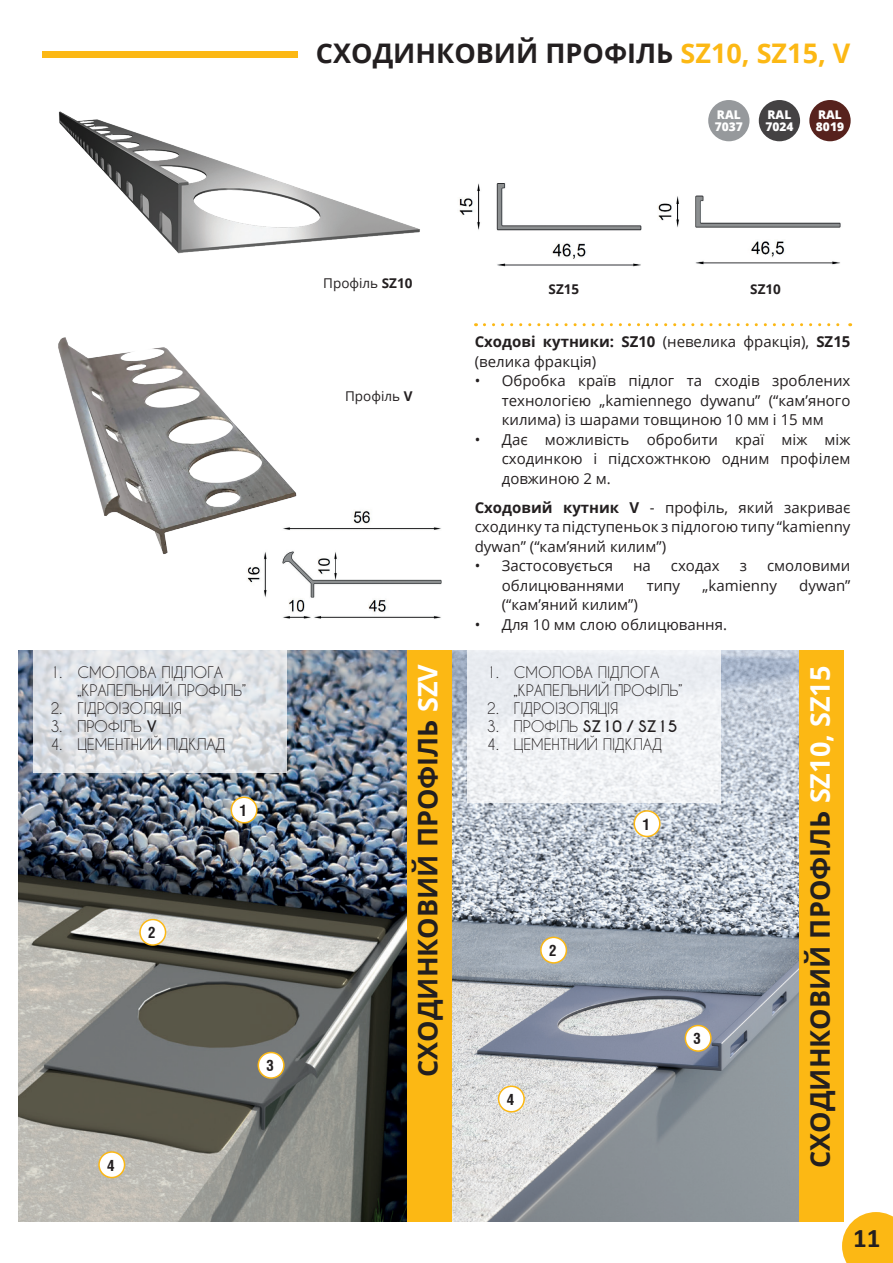
<style>
.page{position:relative;width:893px;height:1263px;background:#fff}
.page>*{position:absolute;margin:0;border:0;box-sizing:border-box;transform-origin:0 0}
.t1{font:700 27px "Open Sans";color:#231f20}
.t2{font:700 27px "Calibri";color:#231f20}
.t3{font:15px/19.5px "Open Sans";color:#231f20;text-align:justify}
.t4{font:15px/18px "Caviar Dreams";color:#231f20}
.t5{font:700 condensed 15px "PL Switzerland";color:#231f20}
.t6{font:13.5px "Open Sans";color:#231f20}
.t7{font:700 13.5px "Open Sans";color:#231f20}
.t8{font:800 12px/12px "Open Sans";color:#fff}
.s1{color:#fcb814}
.s2{font-weight:700}
.s3{color:#fff}
</style>
<div class="page">
<img style="left:452px;top:651px;width:348px;height:571px">
<img style="left:18px;top:651px;width:389px;height:571px">
<div style="left:541px;top:937px;width:25px;height:26px;background:#fff;border-radius:50%"></div>
<div style="left:540px;top:937px;width:27px;height:27px;border:2px solid #fcb814;border-radius:50%"></div>
<div style="left:140px;top:919px;width:26px;height:26px;background:#fff;border-radius:50%"></div>
<div style="left:139px;top:919px;width:27px;height:27px;border:2px solid #fcb814;border-radius:50%"></div>
<div style="left:499px;top:1086px;width:25px;height:26px;background:#fff;border-radius:50%"></div>
<div style="left:498px;top:1085px;width:27px;height:27px;border:2px solid #fcb814;border-radius:50%"></div>
<div style="left:99px;top:1152px;width:26px;height:25px;background:#fff;border-radius:50%"></div>
<div style="left:98px;top:1151px;width:27px;height:27px;border:2px solid #fcb814;border-radius:50%"></div>
<div style="left:685px;top:1025px;width:26px;height:26px;background:#fff;border-radius:50%"></div>
<div style="left:685px;top:1025px;width:27px;height:27px;border:2px solid #fcb814;border-radius:50%"></div>
<div style="left:258px;top:1052px;width:26px;height:26px;background:#fff;border-radius:50%"></div>
<div style="left:258px;top:1052px;width:27px;height:27px;border:2px solid #fcb814;border-radius:50%"></div>
<div style="left:634px;top:811px;width:26px;height:25px;background:#fff;border-radius:50%"></div>
<div style="left:633px;top:810px;width:27px;height:27px;border:2px solid #fcb814;border-radius:50%"></div>
<div style="left:231px;top:797px;width:26px;height:26px;background:#fff;border-radius:50%"></div>
<div style="left:231px;top:796px;width:27px;height:27px;border:2px solid #fcb814;border-radius:50%"></div>
<img style="left:658px;top:195px;width:183px;height:70px">
<img style="left:459px;top:183px;width:183px;height:84px">
<img style="left:58px;top:111px;width:362px;height:143px">
<svg style="left:484px;top:323px;width:367px;height:3px"></svg>
<div style="left:708px;top:100px;width:41px;height:41px;background:#96999c;border-radius:50%"></div>
<div style="left:759px;top:100px;width:41px;height:41px;background:#444243;border-radius:50%"></div>
<div style="left:809px;top:100px;width:42px;height:41px;background:#57221d;border-radius:50%"></div>
<svg style="left:842px;top:1212px;width:51px;height:51px"></svg>
<img style="left:247px;top:511px;width:195px;height:108px">
<img style="left:58px;top:337px;width:248px;height:229px">
<div style="left:43px;top:52px;width:255px;height:6px;background:#fcb814"></div>
<svg style="left:33px;top:650px;width:253px;height:122px;fill:#dfe3e8"></svg>
<div style="left:468px;top:648px;width:253px;height:155px;background:#eef0f3"></div>
<div style="left:407px;top:651px;width:45px;height:571px;background:#fcb814"></div>
<div style="left:800px;top:651px;width:44px;height:571px;background:#fcb814"></div>
<p class="t1" style="left:316px;top:34px;width:536px">СХОДИНКОВИЙ ПРОФІЛЬ <span class="s1">SZ10, SZ15, V</span></p>
<p class="t8" style="left:715px;top:108px;width:30px">RAL<br>7037</p>
<p class="t8" style="left:765px;top:108px;width:30px">RAL<br>7024</p>
<p class="t8" style="left:816px;top:108px;width:30px">RAL<br>8019</p>
<p class="t4" style="left:77px;top:663px;width:170px;text-indent:-27px">1. СМОЛОВА ПІДЛОГА „КРАПЕЛЬНИЙ ПРОФІЛЬ”</p>
<p class="t4" style="left:50px;top:699px;width:133px">2. ГІДРОІЗОЛЯЦІЯ</p>
<p class="t4" style="left:50px;top:717px;width:108px">3. ПРОФІЛЬ <span class="s2">V</span></p>
<p class="t4" style="left:50px;top:735px;width:177px">4. ЦЕМЕНТНИЙ ПІДКЛАД</p>
<p class="t5" style="left:148px;top:923px;width:9px">2</p>
<p class="t5" style="left:240px;top:801px;width:9px">1</p>
<p class="t5" style="left:107px;top:1156px;width:9px">4</p>
<p class="t5" style="left:267px;top:1056px;width:9px">3</p>
<p class="t6" style="left:323px;top:274px;width:91px">Профіль <span class="s2">SZ10</span></p>
<p class="t6" style="left:345px;top:387px;width:69px">Профіль <span class="s2">V</span></p>
<p class="t7" style="left:549px;top:280px;width:32px">SZ15</p>
<p class="t7" style="left:750px;top:280px;width:32px">SZ10</p>
<p class="t3" style="left:475px;top:332px;width:377px"><span class="s2">Сходові кутники: SZ10</span> (невелика фракція), <span class="s2">SZ15 </span>(велика фракція)</p>
<p class="t3" style="left:502px;top:371px;width:350px;text-indent:-27px">• Обробка країв підлог та сходів зроблених технологією „kamiennego dywanu” (“кам’яного килима) із шарами товщиною 10 мм i 15 мм</p>
<p class="t3" style="left:502px;top:429px;width:350px;text-indent:-27px">• Дає можливість обробити краї між між сходинкою і підсхожтнкою одним профілем довжиною 2 м.</p>
<p class="t3" style="left:475px;top:497px;width:377px"><span class="s2">Сходовий кутник V</span> - профіль, який закриває сходинку та підступеньок з підлогою типу “kamienny dywan” (“кам’яний килим”)</p>
<p class="t3" style="left:475px;top:556px;width:140px">• Застосовується</p>
<p class="t3" style="left:633px;top:556px;width:19px">на</p>
<p class="t3" style="left:671px;top:556px;width:50px">сходах</p>
<p class="t3" style="left:740px;top:556px;width:9px">з</p>
<p class="t3" style="left:767px;top:556px;width:85px">смоловими</p>
<p class="t3" style="left:502px;top:575px;width:124px">облицюваннями</p>
<p class="t3" style="left:647px;top:575px;width:35px">типу</p>
<p class="t3" style="left:702px;top:575px;width:76px">„kamienny</p>
<p class="t3" style="left:799px;top:575px;width:53px">dywan”</p>
<p class="t3" style="left:502px;top:595px;width:138px">(“кам’яний килим”)</p>
<p class="t3" style="left:475px;top:614px;width:254px">• Для 10 мм слою облицювання.</p>
<p class="t1" style="left:408px;top:1077px;width:414px;rotate:-90deg">СХОДИНКОВИЙ ПРОФІЛЬ <span class="s3">SZV</span></p>
<p class="t1" style="left:801px;top:1168px;width:504px;rotate:-90deg">СХОДИНКОВИЙ ПРОФІЛЬ <span class="s3">SZ10, SZ15</span></p>
<p class="t4" style="left:514px;top:663px;width:170px;text-indent:-27px">1. СМОЛОВА ПІДЛОГА „КРАПЕЛЬНИЙ ПРОФІЛЬ”</p>
<p class="t4" style="left:487px;top:699px;width:133px">2. ГІДРОІЗОЛЯЦІЯ</p>
<p class="t4" style="left:487px;top:717px;width:192px">3. ПРОФІЛЬ <span class="s2">SZ10 / SZ15</span></p>
<p class="t4" style="left:487px;top:735px;width:177px">4. ЦЕМЕНТНИЙ ПІДКЛАД</p>
<p class="t5" style="left:642px;top:815px;width:9px">1</p>
<p class="t5" style="left:549px;top:941px;width:9px">2</p>
<p class="t5" style="left:694px;top:1029px;width:9px">3</p>
<p class="t5" style="left:507px;top:1090px;width:9px">4</p>
<p class="t2" style="left:853px;top:1219px;width:29px">11</p>
</div>
